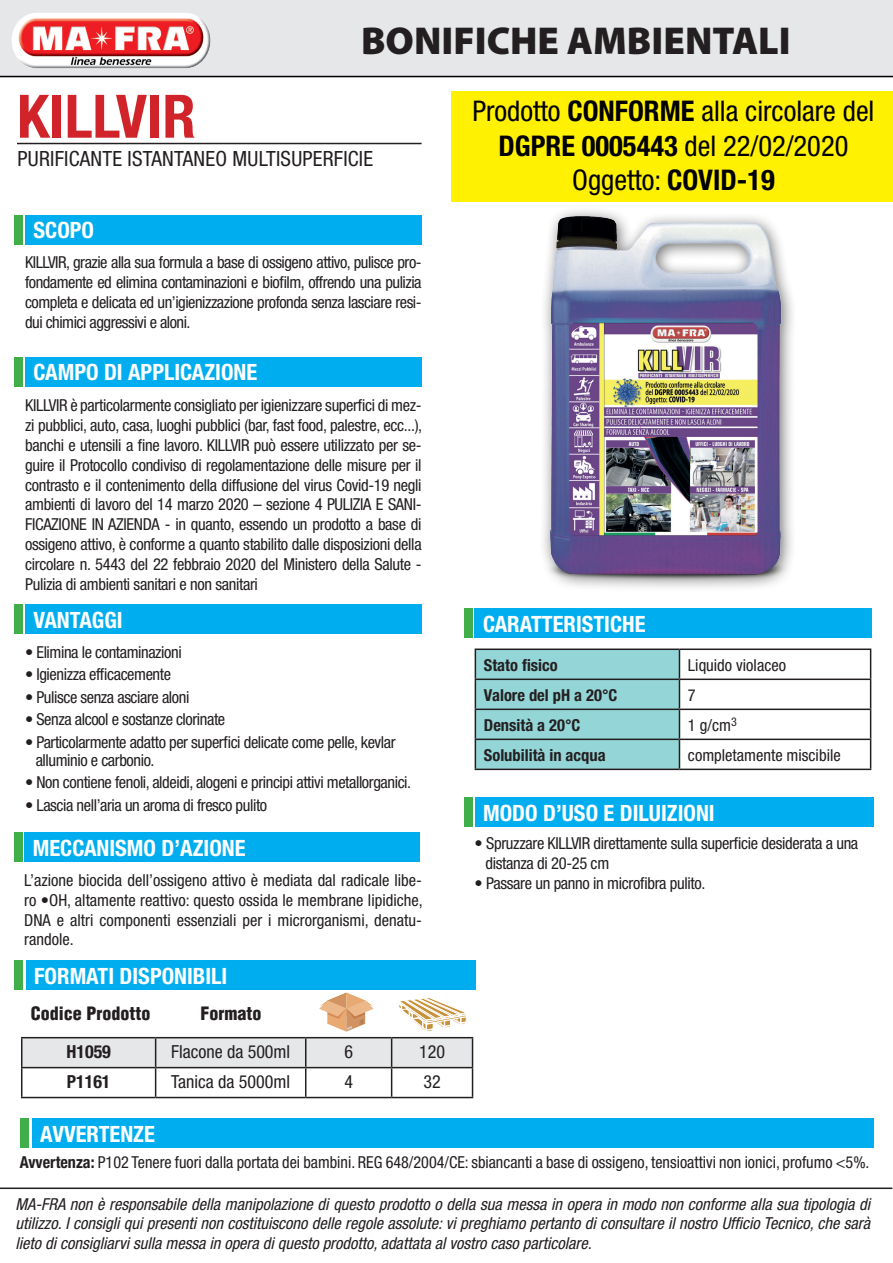
<style>
.page{position:relative;width:893px;height:1263px;background:#fff}
.page>*{position:absolute;margin:0;border:0;box-sizing:border-box;transform-origin:0 0}
.t1{font:700 condensed 60px "Helvetica Neue";color:#d1232a}
.t2{font:900 39px "Myriad Pro";color:#231f20}
.t3{font:condensed 28.5px/34.5px "Helvetica Neue";color:#000;text-align:center}
.t4{font:700 condensed 22.5px "Helvetica Neue";color:#fff}
.t5{font:condensed 21px "Helvetica Neue";letter-spacing:.01em;color:#231f20}
.t6{font:condensed 18px "Helvetica Neue";color:#231f20}
.t7{font:900 condensed 18px "Helvetica";color:#231f20}
.t8{font:700 condensed 18px "Helvetica Neue";color:#231f20}
.t9{font:condensed 16.5px/19.8px "Helvetica Neue";letter-spacing:-.02em;color:#231f20;text-align:justify}
.t10{font:italic condensed 16.5px/19.8px "Helvetica Neue";color:#231f20;text-align:justify}
.t11{font:condensed 16.5px "Helvetica Neue";color:#231f20}
.t12{font:700 condensed 16.5px "Helvetica Neue";color:#231f20}
.s1{font-weight:700}
</style>
<div class="page">
<div style="left:24px;top:832px;width:396px;height:30px;background:#00aeef"></div>
<div style="left:25px;top:357px;width:397px;height:30px;background:#00aeef"></div>
<div style="left:25px;top:604px;width:397px;height:30px;background:#00aeef"></div>
<div style="left:25px;top:215px;width:397px;height:29px;background:#00aeef"></div>
<img style="left:543px;top:210px;width:250px;height:378px">
<div style="left:475px;top:797px;width:398px;height:30px;background:#00aeef"></div>
<div style="left:0;top:0;width:893px;height:77px;background:#e6e7e9"></div>
<div style="left:451px;top:91px;width:442px;height:111px;background:#fff101"></div>
<img style="left:12px;top:13px;width:199px;height:55px">
<hr style="left:0;top:76px;width:893px;height:1px;background:#000">
<hr style="left:17px;top:143px;width:405px;height:1px;background:#231f20">
<div style="left:14px;top:215px;width:8px;height:29px;background:#40ae49"></div>
<div style="left:14px;top:357px;width:8px;height:30px;background:#40ae49"></div>
<div style="left:14px;top:604px;width:8px;height:30px;background:#40ae49"></div>
<div style="left:14px;top:832px;width:8px;height:30px;background:#40ae49"></div>
<div style="left:464px;top:797px;width:9px;height:30px;background:#40ae49"></div>
<div style="left:475px;top:608px;width:397px;height:30px;background:#00aeef"></div>
<hr style="left:679px;top:648px;width:192px;height:2px;background:#231f20">
<hr style="left:679px;top:678px;width:192px;height:2px;background:#231f20">
<hr style="left:679px;top:708px;width:192px;height:2px;background:#231f20">
<hr style="left:679px;top:739px;width:192px;height:1px;background:#231f20">
<svg style="left:870px;top:650px;width:1px;height:119px"></svg>
<hr style="left:679px;top:769px;width:192px;height:1px;background:#231f20">
<hr style="left:475px;top:648px;width:204px;height:2px;background:#231f20">
<svg style="left:475px;top:649px;width:205px;height:120px;background:#8dcacc"></svg>
<hr style="left:475px;top:769px;width:204px;height:1px;background:#231f20">
<div style="left:464px;top:608px;width:9px;height:30px;background:#40ae49"></div>
<div style="left:26px;top:960px;width:449px;height:30px;background:#00aeef"></div>
<hr style="left:21px;top:1097px;width:135px;height:1px;background:#231f20">
<hr style="left:156px;top:1097px;width:150px;height:1px;background:#231f20">
<hr style="left:306px;top:1097px;width:86px;height:1px;background:#231f20">
<hr style="left:392px;top:1097px;width:81px;height:1px;background:#231f20">
<svg style="left:21px;top:993px;width:452px;height:104px"></svg>
<div style="left:14px;top:960px;width:8px;height:30px;background:#40ae49"></div>
<hr style="left:0;top:1187px;width:892px;height:2px;background:#231f20">
<div style="left:32px;top:1118px;width:841px;height:30px;background:#00aeef"></div>
<div style="left:20px;top:1118px;width:8px;height:30px;background:#40ae49"></div>
<h2 class="t2" style="left:361px;top:15px;width:431px">BONIFICHE AMBIENTALI</h2>
<h1 class="t1" style="left:17px;top:80px;width:180px">KILLVIR</h1>
<p class="t5" style="left:18px;top:146px;width:357px">PURIFICANTE ISTANTANEO MULTISUPERFICIE</p>
<h3 class="t4" style="left:34px;top:217px;width:62px">SCOPO</h3>
<p class="t9" style="left:25px;top:252px;width:398px">KILLVIR, grazie alla sua formula a base di ossigeno attivo, pulisce pro&shy;fondamente ed elimina contaminazioni e biofilm, offrendo una pulizia completa e delicata ed un’igienizzazione profonda senza lasciare resi&shy;dui chimici aggressivi e aloni.</p>
<h3 class="t4" style="left:34px;top:359px;width:225px">CAMPO DI APPLICAZIONE</h3>
<p class="t9" style="left:25px;top:395px;width:399px">KILLVIR è particolarmente consigliato per igienizzare superfici di mez&shy;zi pubblici, auto, casa, luoghi pubblici (bar, fast food, palestre, ecc...), banchi e utensili a fine lavoro. KILLVIR può essere utilizzato per se&shy;guire il Protocollo condiviso di regolamentazione delle misure per il contrasto e il contenimento della diffusione del virus Covid-19 negli ambienti di lavoro del 14 marzo 2020 – sezione 4 PULIZIA E SANI-FICAZIONE IN AZIENDA - in quanto, essendo un prodotto a base di ossigeno attivo, è conforme a quanto stabilito dalle disposizioni della circolare n. 5443 del 22 febbraio 2020 del Ministero della Salute - Pulizia di ambienti sanitari e non sanitari</p>
<h3 class="t4" style="left:34px;top:606px;width:91px">VANTAGGI</h3>
<p class="t9" style="left:25px;top:642px;width:158px">• Elimina le contaminazioni</p>
<p class="t9" style="left:25px;top:664px;width:147px">• Igienizza efficacemente</p>
<p class="t9" style="left:25px;top:687px;width:166px">• Pulisce senza asciare aloni</p>
<p class="t9" style="left:25px;top:709px;width:202px">• Senza alcool e sostanze clorinate</p>
<p class="t9" style="left:36px;top:733px;width:361px;line-height:18px;text-indent:-11px">• Particolarmente adatto per superfici delicate come pelle, kevlar alluminio e carbonio.</p>
<p class="t9" style="left:25px;top:772px;width:388px">• Non contiene fenoli, aldeidi, alogeni e principi attivi metallorganici.</p>
<p class="t9" style="left:25px;top:795px;width:244px">• Lascia nell’aria un aroma di fresco pulito</p>
<h3 class="t4" style="left:33px;top:834px;width:214px">MECCANISMO D’AZIONE</h3>
<p class="t9" style="left:24px;top:870px;width:400px">L’azione biocida dell’ossigeno attivo è mediata dal radicale libe&shy;ro •OH, altamente reattivo: questo ossida le membrane lipidiche, DNA e altri componenti essenziali per i microrganismi, denatu&shy;randole.</p>
<h3 class="t4" style="left:34px;top:962px;width:195px">FORMATI DISPONIBILI</h3>
<p class="t7" style="left:31px;top:1002px;width:121px">Codice Prodotto</p>
<p class="t7" style="left:201px;top:1002px;width:62px">Formato</p>
<p class="t8" style="left:66px;top:1040px;width:46px">H1059</p>
<p class="t6" style="left:171px;top:1041px;width:121px">Flacone da 500ml</p>
<p class="t6" style="left:344px;top:1041px;width:10px">6</p>
<p class="t6" style="left:419px;top:1041px;width:27px">120</p>
<p class="t8" style="left:67px;top:1070px;width:45px">P1161</p>
<p class="t6" style="left:171px;top:1071px;width:120px">Tanica da 5000ml</p>
<p class="t6" style="left:344px;top:1071px;width:10px">4</p>
<p class="t6" style="left:423px;top:1071px;width:19px">32</p>
<h3 class="t3" style="left:472px;top:94px;width:403px">Prodotto <span class="s1">CONFORME</span> alla circolare del<br><span class="s1">DGPRE 0005443</span> del 22/02/2020<br>Oggetto: <span class="s1">COVID-19</span></h3>
<h3 class="t4" style="left:483px;top:610px;width:164px">CARATTERISTICHE</h3>
<p class="t12" style="left:484px;top:655px;width:75px">Stato fisico</p>
<p class="t11" style="left:688px;top:655px;width:100px">Liquido violaceo</p>
<p class="t12" style="left:484px;top:685px;width:135px">Valore del pH a 20°C</p>
<p class="t9" style="left:688px;top:685px;width:9px">7</p>
<p class="t12" style="left:484px;top:715px;width:98px">Densità a 20°C</p>
<p class="t9" style="left:688px;top:715px;width:50px">1 g/cm<sup>3</sup></p>
<p class="t12" style="left:484px;top:745px;width:123px">Solubilità in acqua</p>
<p class="t11" style="left:688px;top:745px;width:154px">completamente miscibile</p>
<h3 class="t4" style="left:483px;top:799px;width:233px">MODO D’USO E DILUIZIONI</h3>
<p class="t9" style="left:485px;top:833px;width:374px;text-indent:-11px">• Spruzzare KILLVIR direttamente sulla superficie desiderata a una distanza di 20-25 cm</p>
<p class="t9" style="left:475px;top:873px;width:232px">• Passare un panno in microfibra pulito.</p>
<h3 class="t4" style="left:40px;top:1120px;width:116px">AVVERTENZE</h3>
<p class="t11" style="left:20px;top:1153px;width:851px"><span class="s1">Avvertenza:</span> P102 Tenere fuori dalla portata dei bambini. REG 648/2004/CE: sbiancanti a base di ossigeno, tensioattivi non ionici, profumo &lt;5%.</p>
<p class="t10" style="left:15px;top:1194px;width:856px">MA-FRA non è responsabile della manipolazione di questo prodotto o della sua messa in opera in modo non conforme alla sua tipologia di utilizzo. I consigli qui presenti non costituiscono delle regole assolute: vi preghiamo pertanto di consultare il nostro Ufficio Tecnico, che sarà lieto di consigliarvi sulla messa in opera di questo prodotto, adattata al vostro caso particolare.</p>
</div>
